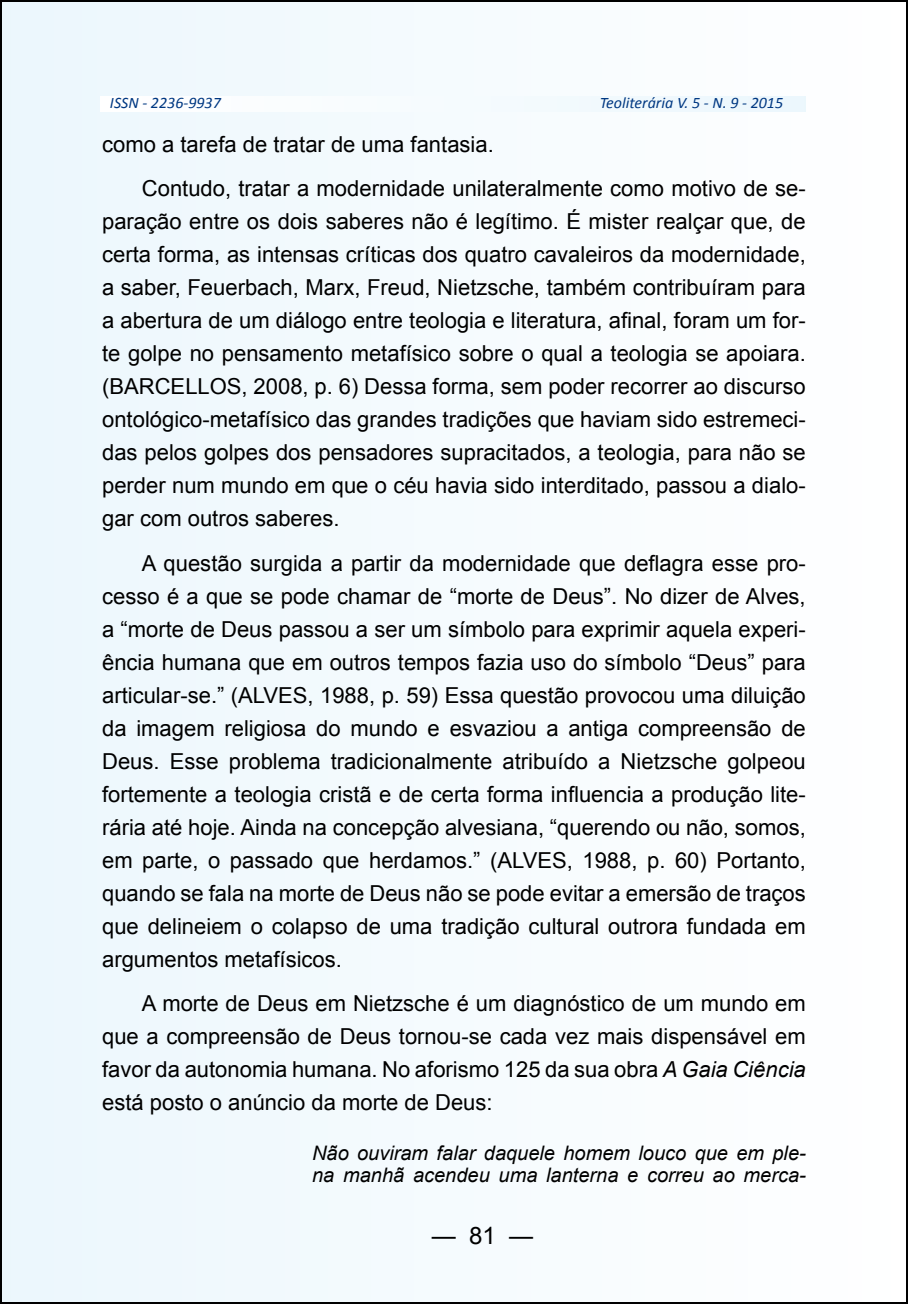
<style>
.page{position:relative;width:908px;height:1304px;background:#fff}
.page>*{position:absolute;margin:0;border:0;box-sizing:border-box;transform-origin:0 0}
.t1{font:24px "Arial";color:#000}
.t2{font:22px/33px "Arial";color:#000;text-align:justify}
.t3{font:italic 20px/22px "Arial";color:#000}
.t4{font:italic 16px "Calibri";color:#003882}
.s1{font-style:italic}
</style>
<div class="page">
<div style="left:1px;top:1px;width:905px;height:1302px;background:#f5fbfe"></div>
<p class="t4" style="left:110px;top:93px;width:112px">ISSN - 2236-9937</p>
<p class="t4" style="left:599px;top:93px;width:185px">Teoliterária V. 5 - N. 9 - 2015</p>
<p class="t2" style="left:142px;top:122px;width:665px;line-height:44.4px;text-indent:-40px">como a tarefa de tratar de uma fantasia.<br>Contudo, tratar a modernidade unilateralmente como motivo de se-</p>
<p class="t2" style="left:102px;top:205px;width:705px">paração entre os dois saberes não é legítimo. É mister realçar que, de certa forma, as intensas críticas dos quatro cavaleiros da modernidade, a saber, Feuerbach, Marx, Freud, Nietzsche, também contribuíram para a abertura de um diálogo entre teologia e literatura, afinal, foram um for&shy;te golpe no pensamento metafísico sobre o qual a teologia se apoiara. (BARCELLOS, 2008, p. 6) Dessa forma, sem poder recorrer ao discurso ontológico-metafísico das grandes tradições que haviam sido estremeci&shy;das pelos golpes dos pensadores supracitados, a teologia, para não se perder num mundo em que o céu havia sido interditado, passou a dialo&shy;gar com outros saberes.</p>
<p class="t2" style="left:102px;top:547px;width:705px;text-indent:40px">A questão surgida a partir da modernidade que deflagra esse pro&shy;cesso é a que se pode chamar de “morte de Deus”. No dizer de Alves, a “morte de Deus passou a ser um símbolo para exprimir aquela experi&shy;ência humana que em outros tempos fazia uso do símbolo “Deus” para articular-se.” (ALVES, 1988, p. 59) Essa questão provocou uma diluição da imagem religiosa do mundo e esvaziou a antiga compreensão de Deus. Esse problema tradicionalmente atribuído a Nietzsche golpeou fortemente a teologia cristã e de certa forma influencia a produção lite&shy;rária até hoje. Ainda na concepção alvesiana, “querendo ou não, somos, em parte, o passado que herdamos.” (ALVES, 1988, p. 60) Portanto, quando se fala na morte de Deus não se pode evitar a emersão de traços que delineiem o colapso de uma tradição cultural outrora fundada em argumentos metafísicos.</p>
<p class="t2" style="left:102px;top:987px;width:704px;text-indent:40px">A morte de Deus em Nietzsche é um diagnóstico de um mundo em que a compreensão de Deus tornou-se cada vez mais dispensável em favor da autonomia humana. No aforismo 125 da sua obra <span class="s1">A Gaia Ciência </span>está posto o anúncio da morte de Deus:</p>
<p class="t3" style="left:312px;top:1143px;width:495px">Não ouviram falar daquele homem louco que em ple&shy;na manhã acendeu uma lanterna e correu ao merca-</p>
<p class="t1" style="left:431px;top:1219px;width:103px">— 81 —</p>
</div>
